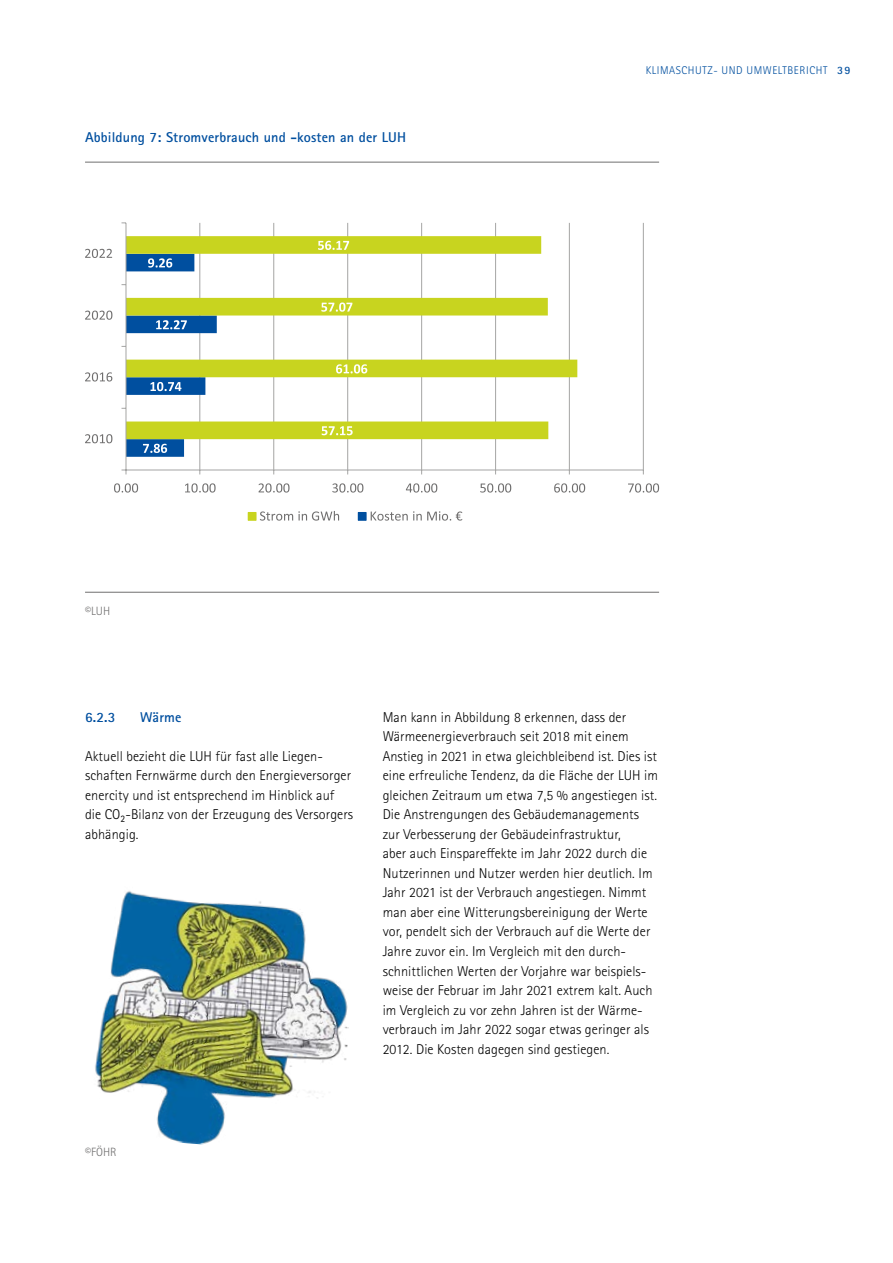
<style>
.page{position:relative;width:893px;height:1263px;background:#fff}
.page>*{position:absolute;margin:0;border:0;box-sizing:border-box;transform-origin:0 0}
.t1{font:300 14.25px/19.5px "Rotis Sans Serif Std";letter-spacing:.005em;color:#000}
.t2{font:700 14.25px "Rotis Sans Serif Std";letter-spacing:.01em;color:#004f9f}
.t3{font:300 12px "Rotis Sans Serif Std";letter-spacing:.005em;color:#706f6f}
.t4{font:300 11.25px "Rotis Sans Serif Std";letter-spacing:.05em;color:#004f9f}
.s1{font-weight:700}
</style>
<div class="page">
<hr style="left:85px;top:162px;width:574px;height:1px;background:#706f6f">
<hr style="left:85px;top:592px;width:574px;height:1px;background:#706f6f">
<img style="left:95px;top:891px;width:254px;height:254px">
<hr style="left:643px;top:223px;width:1px;height:247px;background:#a5a5a4">
<hr style="left:569px;top:223px;width:1px;height:247px;background:#a5a5a4">
<hr style="left:495px;top:223px;width:1px;height:247px;background:#a5a5a4">
<hr style="left:421px;top:223px;width:1px;height:247px;background:#a5a5a4">
<hr style="left:347px;top:223px;width:1px;height:247px;background:#a5a5a4">
<hr style="left:273px;top:223px;width:1px;height:247px;background:#a5a5a4">
<hr style="left:199px;top:223px;width:1px;height:247px;background:#a5a5a4">
<svg style="left:127px;top:236px;width:450px;height:203px"></svg>
<hr style="left:126px;top:470px;width:517px;height:1px;background:#a5a5a4">
<hr style="left:126px;top:223px;width:1px;height:247px;background:#a5a5a4">
<svg style="left:122px;top:254px;width:95px;height:203px"></svg>
<svg style="left:322px;top:426px;width:31px;height:9px"></svg>
<svg style="left:336px;top:364px;width:31px;height:9px"></svg>
<svg style="left:321px;top:302px;width:31px;height:10px"></svg>
<svg style="left:318px;top:241px;width:31px;height:9px"></svg>
<svg style="left:114px;top:483px;width:24px;height:10px"></svg>
<svg style="left:185px;top:483px;width:31px;height:10px"></svg>
<svg style="left:259px;top:483px;width:31px;height:10px"></svg>
<svg style="left:332px;top:483px;width:31px;height:10px"></svg>
<svg style="left:406px;top:483px;width:31px;height:10px"></svg>
<svg style="left:480px;top:483px;width:31px;height:10px"></svg>
<svg style="left:554px;top:483px;width:31px;height:10px"></svg>
<svg style="left:628px;top:483px;width:31px;height:10px"></svg>
<svg style="left:85px;top:434px;width:27px;height:9px"></svg>
<svg style="left:85px;top:372px;width:27px;height:9px"></svg>
<svg style="left:85px;top:311px;width:27px;height:9px"></svg>
<svg style="left:85px;top:249px;width:27px;height:9px"></svg>
<div style="left:248px;top:512px;width:8px;height:8px;background:#c8d41f"></div>
<div style="left:248px;top:512px;width:9px;height:9px;border:1px solid #c8d41f"></div>
<svg style="left:260px;top:511px;width:79px;height:10px"></svg>
<div style="left:358px;top:512px;width:8px;height:8px;background:#004f9f"></div>
<div style="left:358px;top:512px;width:9px;height:9px;border:1px solid #004f9f"></div>
<svg style="left:371px;top:511px;width:91px;height:10px"></svg>
<p class="t2" style="left:85px;top:128px;width:322px">Abbildung 7: Stromverbrauch und -kosten an der LUH</p>
<p class="t3" style="left:85px;top:604px;width:27px">©LUH</p>
<p class="t4" style="left:646px;top:63px;width:206px">KLIMASCHUTZ- UND UMWELTBERICHT <span class="s1">39</span></p>
<p class="t2" style="left:85px;top:708px;width:32px">6.2.3</p>
<p class="t2" style="left:140px;top:708px;width:43px">Wärme</p>
<p class="t1" style="left:85px;top:747px;width:270px">Aktuell bezieht die LUH für fast alle Liegen&shy;schaften Fernwärme durch den Energieversorger enercity und ist entsprechend im Hinblick auf die CO₂-Bilanz von der Erzeugung des Versorgers abhängig.</p>
<p class="t1" style="left:383px;top:708px;width:277px">Man kann in Abbildung 8 erkennen, dass der Wärmeenergieverbrauch seit 2018 mit einem Anstieg in 2021 in etwa gleichbleibend ist. Dies ist eine erfreuliche Tendenz, da die Fläche der LUH im gleichen Zeitraum um etwa 7,5 % angestiegen ist.</p>
<p class="t1" style="left:383px;top:805px;width:271px">Die Anstrengungen des Gebäudemanagements zur Verbesserung der Gebäudeinfrastruktur,<br>aber auch Einspareffekte im Jahr 2022 durch die Nutzerinnen und Nutzer werden hier deutlich. Im Jahr 2021 ist der Verbrauch angestiegen. Nimmt man aber eine Witterungsbereinigung der Werte vor, pendelt sich der Verbrauch auf die Werte der Jahre zuvor ein. Im Vergleich mit den durch&shy;schnittlichen Werten der Vorjahre war beispiels&shy;weise der Februar im Jahr 2021 extrem kalt. Auch im Vergleich zu vor zehn Jahren ist der Wärme&shy;verbrauch im Jahr 2022 sogar etwas geringer als 2012. Die Kosten dagegen sind gestiegen.</p>
<p class="t3" style="left:85px;top:1145px;width:33px">©FÖHR</p>
</div>
